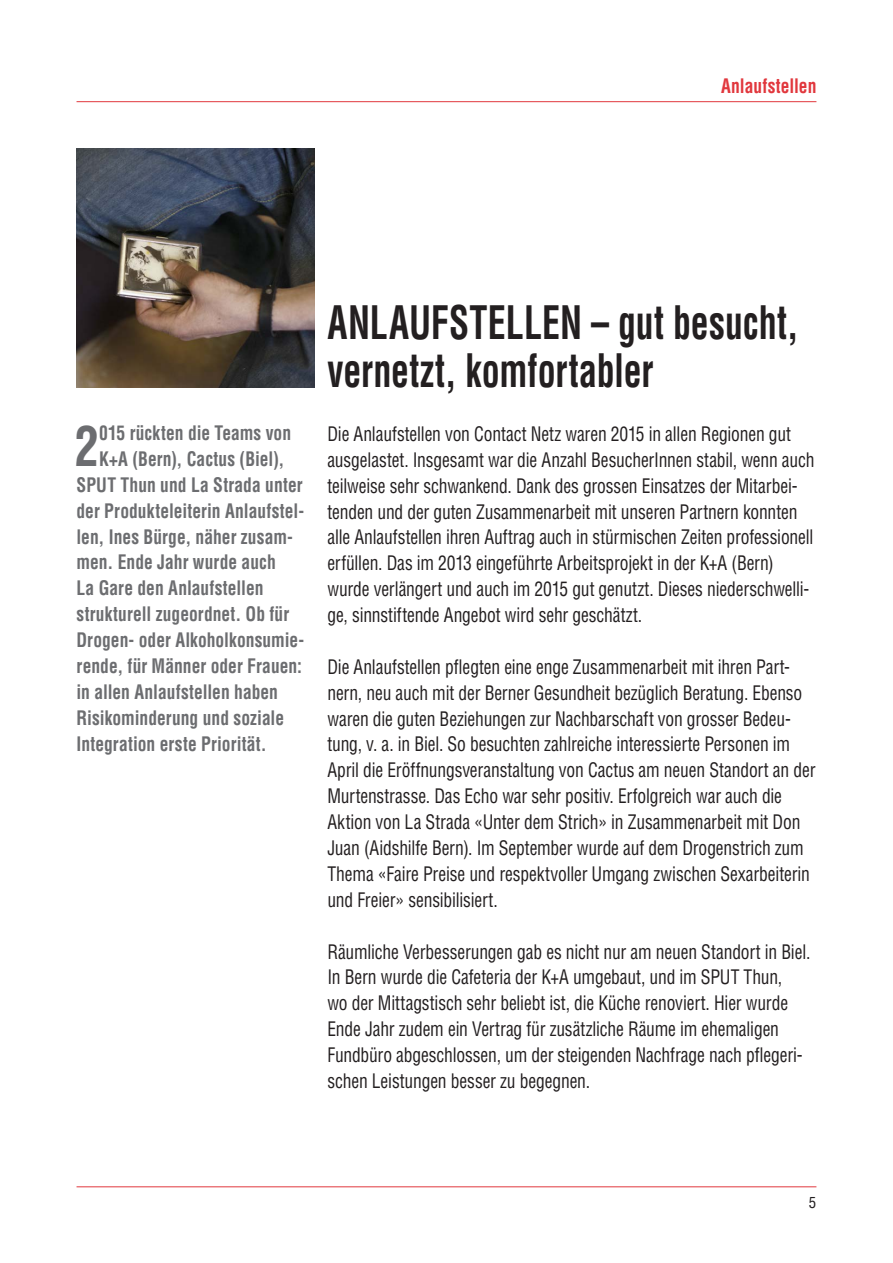
<style>
.page{position:relative;width:893px;height:1263px;background:#fff}
.page>*{position:absolute;margin:0;border:0;box-sizing:border-box;transform-origin:0 0}
.t1{font:700 condensed 54px "Helvetica";color:#6c6d70;scale:.9 1}
.t2{font:700 condensed 45px/48px "Helvetica";color:#231f20;scale:.8 1}
.t3{font:condensed 19.5px/26px "Helvetica";letter-spacing:-.01em;color:#231f20;scale:.9 1}
.t4{font:700 condensed 19.5px "Helvetica";color:#6c6d70;scale:.9 1}
.t5{font:700 condensed 19.5px "Helvetica";letter-spacing:-.005em;color:#e1373d;scale:.9 1}
.t6{font:condensed 15px "Helvetica";color:#231f20}
</style>
<div class="page">
<hr style="left:77px;top:101px;width:739px;height:1px;background:#e1373d">
<hr style="left:77px;top:1186px;width:739px;height:1px;background:#e1373d">
<img style="left:76px;top:149px;width:239px;height:238px">
<p class="t5" style="left:721px;top:74px;width:107px">Anlaufstellen</p>
<h1 class="t1" style="left:75px;top:413px;width:29px">2</h1>
<p class="t4" style="left:99px;top:421px;width:215px">015 rückten die Teams von</p>
<p class="t4" style="left:99px;top:447px;width:207px">K+A (Bern), Cactus (Biel),</p>
<p class="t4" style="left:77px;top:473px;width:253px">SPUT Thun und La Strada unter</p>
<p class="t4" style="left:77px;top:499px;width:254px">der Produkteleiterin Anlaufstel-</p>
<p class="t4" style="left:77px;top:525px;width:242px">len, Ines Bürge, näher zusam-</p>
<p class="t4" style="left:77px;top:550px;width:223px">men. Ende Jahr wurde auch</p>
<p class="t4" style="left:77px;top:576px;width:209px">La Gare den Anlaufstellen</p>
<p class="t4" style="left:77px;top:602px;width:238px">strukturell zugeordnet. Ob für</p>
<p class="t4" style="left:77px;top:628px;width:255px">Drogen- oder Alkoholkonsumie-</p>
<p class="t4" style="left:77px;top:654px;width:252px">rende, für Männer oder Frauen:</p>
<p class="t4" style="left:77px;top:680px;width:225px">in allen Anlaufstellen haben</p>
<p class="t4" style="left:77px;top:706px;width:232px">Risikominderung und soziale</p>
<p class="t4" style="left:77px;top:732px;width:213px">Integration erste Priorität.</p>
<h2 class="t2" style="left:327px;top:298px;width:591px">ANLAUFSTELLEN – gut besucht, vernetzt, komfortabler</h2>
<p class="t3" style="left:327px;top:420px;width:543px">Die Anlaufstellen von Contact Netz waren 2015 in allen Regionen gut ausgelastet. Insgesamt war die Anzahl BesucherInnen stabil, wenn auch teilweise sehr schwankend. Dank des grossen Einsatzes der Mitarbei&shy;tenden und der guten Zusammenarbeit mit unseren Partnern konnten alle Anlaufstellen ihren Auftrag auch in stürmischen Zeiten professionell erfüllen. Das im 2013 eingeführte Arbeitsprojekt in der K+A (Bern) wurde verlängert und auch im 2015 gut genutzt. Dieses niederschwelli&shy;ge, sinnstiftende Angebot wird sehr geschätzt.</p>
<p class="t3" style="left:327px;top:653px;width:544px">Die Anlaufstellen pflegten eine enge Zusammenarbeit mit ihren Part&shy;nern, neu auch mit der Berner Gesundheit bezüglich Beratung. Ebenso waren die guten Beziehungen zur Nachbarschaft von grosser Bedeu&shy;tung, v. a. in Biel. So besuchten zahlreiche interessierte Personen im April die Eröffnungsveranstaltung von Cactus am neuen Standort an der Murtenstrasse. Das Echo war sehr positiv. Erfolgreich war auch die Aktion von La Strada «Unter dem Strich» in Zusammenarbeit mit Don Juan (Aidshilfe Bern). Im September wurde auf dem Drogenstrich zum Thema «Faire Preise und respektvoller Umgang zwischen Sexarbeiterin und Freier» sensibilisiert.</p>
<p class="t3" style="left:327px;top:938px;width:538px">Räumliche Verbesserungen gab es nicht nur am neuen Standort in Biel.<br>In Bern wurde die Cafeteria der K+A umgebaut, und im SPUT Thun,<br>wo der Mittagstisch sehr beliebt ist, die Küche renoviert. Hier wurde Ende Jahr zudem ein Vertrag für zusätzliche Räume im ehemaligen Fundbüro abgeschlossen, um der steigenden Nachfrage nach pflegeri&shy;schen Leistungen besser zu begegnen.</p>
<p class="t6" style="left:809px;top:1193px;width:9px">5</p>
</div>
